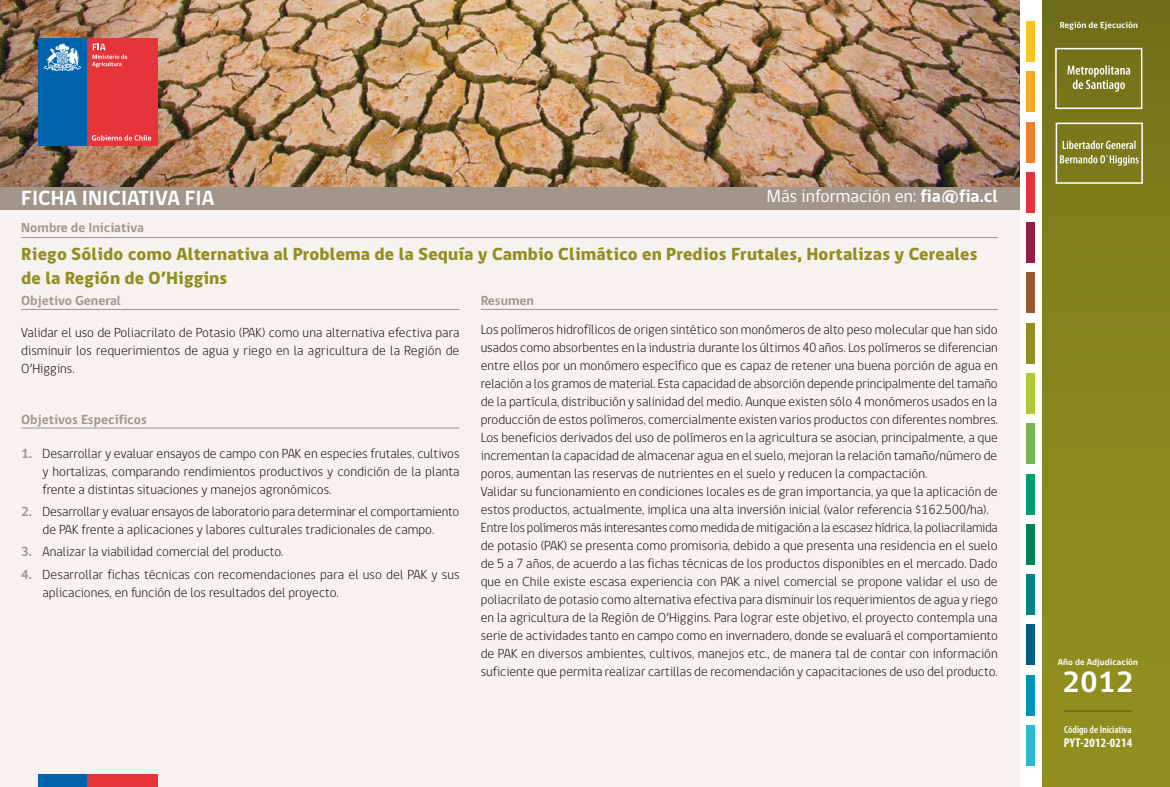
<style>
.page{position:relative;width:1170px;height:787px;background:#fff}
.page>*{position:absolute;margin:0;border:0;box-sizing:border-box;transform-origin:0 0}
.t1{font:700 30px "gob CL";color:#fff}
.t2{font:700 21px "gob CL";letter-spacing:.005em;color:#fff}
.t3{font:800 18px/24px "gob CL";letter-spacing:.01em;color:#908f20}
.t4{font:18px "gob CL";letter-spacing:.005em;color:#fff}
.t5{font:300 13.5px/18px "gob CL";color:#000;text-align:justify}
.t6{font:700 13.5px "gob CL";letter-spacing:.005em;color:#a19689}
.t7{font:700 condensed 12.75px "Myriad Pro";letter-spacing:.015em;color:#fff}
.t8{font:600 condensed 10.5px "Myriad Pro";color:#fff}
.t9{font:700 9px "gob CL";letter-spacing:.005em;color:#fff}
.s1{font-weight:700}
.s2{font-weight:700;color:#a19689}
</style>
<div class="page">
<div style="left:0;top:0;width:1019px;height:787px;background:#f5f2f0"></div>
<div style="left:0;top:184px;width:1019px;height:25px;background:#a19689"></div>
<div style="left:1026px;top:273px;width:8px;height:40px;background:#985831"></div>
<div style="left:1026px;top:725px;width:8px;height:40px;background:#2db8d2"></div>
<div style="left:1026px;top:474px;width:8px;height:40px;background:#009d6c"></div>
<div style="left:1026px;top:222px;width:8px;height:41px;background:#951f44"></div>
<div style="left:1026px;top:675px;width:8px;height:40px;background:#0093b4"></div>
<div style="left:1026px;top:423px;width:8px;height:41px;background:#77b756"></div>
<div style="left:1026px;top:172px;width:8px;height:40px;background:#e53440"></div>
<div style="left:1026px;top:624px;width:8px;height:41px;background:#005d86"></div>
<div style="left:1026px;top:373px;width:8px;height:41px;background:#b0ca34"></div>
<div style="left:1026px;top:122px;width:8px;height:40px;background:#ee8132"></div>
<div style="left:1026px;top:574px;width:8px;height:41px;background:#008183"></div>
<div style="left:1026px;top:323px;width:8px;height:40px;background:#908f20"></div>
<div style="left:1026px;top:72px;width:8px;height:40px;background:#f6a924"></div>
<div style="left:1026px;top:524px;width:8px;height:40px;background:#008255"></div>
<div style="left:1026px;top:21px;width:8px;height:41px;background:#fcc51d"></div>
<div style="left:38px;top:774px;width:49px;height:13px;background:#0064ad"></div>
<div style="left:87px;top:774px;width:70px;height:13px;background:#e5343a"></div>
<img style="left:0;top:0;width:1019px;height:186px">
<div style="left:38px;top:38px;width:49px;height:108px;background:#0064ad"></div>
<div style="left:87px;top:38px;width:70px;height:108px;background:#e5343a"></div>
<svg style="left:44px;top:43px;width:37px;height:28px"></svg>
<svg style="left:92px;top:44px;width:35px;height:23px"></svg>
<svg style="left:92px;top:135px;width:59px;height:6px"></svg>
<div style="left:1042px;top:0;width:127px;height:787px;background:linear-gradient(to bottom,#75751c,#949320)"></div>
<hr style="left:21px;top:237px;width:976px;height:1px;background:#a19689">
<hr style="left:21px;top:309px;width:438px;height:1px;background:#a19689">
<hr style="left:21px;top:427px;width:438px;height:1px;background:#a19689">
<hr style="left:480px;top:309px;width:517px;height:1px;background:#a19689">
<hr style="left:1063px;top:710px;width:68px;height:1px;background:#9c9e9f">
<svg style="left:1060px;top:22px;width:77px;height:8px"></svg>
<div style="left:1055px;top:48px;width:87px;height:61px;border:2px solid #fff"></div>
<svg style="left:1067px;top:65px;width:63px;height:27px;background:#979754"></svg>
<div style="left:1055px;top:123px;width:87px;height:61px;border:2px solid #fff"></div>
<svg style="left:1059px;top:155px;width:79px;height:11px"></svg>
<svg style="left:1062px;top:141px;width:73px;height:8px"></svg>
<h3 class="t4" style="left:766px;top:184px;width:233px">Más información en: <span class="s1">fia@fia.cl</span></h3>
<h2 class="t2" style="left:21px;top:183px;width:195px">FICHA INICIATIVA FIA</h2>
<p class="t6" style="left:21px;top:219px;width:124px">Nombre de Iniciativa</p>
<h3 class="t3" style="left:21px;top:242px;width:957px">Riego Sólido como Alternativa al Problema de la Sequía y Cambio Climático en Predios Frutales, Hortalizas y Cereales de la Región de O’Higgins</h3>
<p class="t5" style="left:21px;top:324px;width:439px">Validar el uso de Poliacrilato de Potasio (PAK) como una alternativa efectiva para disminuir los requerimientos de agua y riego en la agricultura de la Región de O’Higgins.</p>
<p class="t6" style="left:21px;top:291px;width:101px">Objetivo General</p>
<p class="t6" style="left:480px;top:291px;width:55px">Resumen</p>
<p class="t5" style="left:480px;top:321px;width:518px;text-align:left">Los polímeros hidrofílicos de origen sintético son monómeros de alto peso molecular que han sido usados como absorbentes en la industria durante los últimos 40 años. Los polímeros se diferencian entre ellos por un monómero específico que es capaz de retener una buena porción de agua en relación a los gramos de material. Esta capacidad de absorción depende principalmente del tamaño de la partícula, distribución y salinidad del medio. Aunque existen sólo 4 monómeros usados en la producción de estos polímeros, comercialmente existen varios productos con diferentes nombres.<br>Los beneficios derivados del uso de polímeros en la agricultura se asocian, principalmente, a que incrementan la capacidad de almacenar agua en el suelo, mejoran la relación tamaño/número de poros, aumentan las reservas de nutrientes en el suelo y reducen la compactación.<br>Validar su funcionamiento en condiciones locales es de gran importancia, ya que la aplicación de estos productos, actualmente, implica una alta inversión inicial (valor referencia $162.500/ha).<br>Entre los polímeros más interesantes como medida de mitigación a la escasez hídrica, la poliacrilamida de potasio (PAK) se presenta como promisoria, debido a que presenta una residencia en el suelo de 5 a 7 años, de acuerdo a las fichas técnicas de los productos disponibles en el mercado. Dado que en Chile existe escasa experiencia con PAK a nivel comercial se propone validar el uso de poliacrilato de potasio como alternativa efectiva para disminuir los requerimientos de agua y riego en la agricultura de la Región de O’Higgins. Para lograr este objetivo, el proyecto contempla una serie de actividades tanto en campo como en invernadero, donde se evaluará el comportamiento de PAK en diversos ambientes, cultivos, manejos etc., de manera tal de contar con información suficiente que permita realizar cartillas de recomendación y capacitaciones de uso del producto.</p>
<p class="t6" style="left:21px;top:410px;width:127px">Objetivos Específicos</p>
<p class="t5" style="left:43px;top:444px;width:418px;text-indent:-21px"><span class="s2">1.</span> Desarrollar y evaluar ensayos de campo con PAK en especies frutales, cultivos y hortalizas, comparando rendimientos productivos y condición de la planta frente a distintas situaciones y manejos agronómicos.</p>
<p class="t5" style="left:21px;top:503px;width:439px;text-align:center"><span class="s2">2.</span> Desarrollar y evaluar ensayos de laboratorio para determinar el comportamiento de PAK frente a aplicaciones y labores culturales tradicionales de campo.</p>
<p class="t5" style="left:21px;top:543px;width:263px"><span class="s2">3.</span> Analizar la viabilidad comercial del producto.</p>
<p class="t5" style="left:43px;top:565px;width:418px;text-indent:-21px"><span class="s2">4.</span> Desarrollar fichas técnicas con recomendaciones para el uso del PAK y sus aplicaciones, en función de los resultados del proyecto.</p>
<p class="t9" style="left:1057px;top:655px;width:82px">Año de Adjudicación</p>
<h1 class="t1" style="left:1062px;top:661px;width:72px">2012</h1>
<p class="t8" style="left:1064px;top:724px;width:69px">Código de Iniciativa</p>
<p class="t7" style="left:1063px;top:735px;width:70px">PYT-2012-0214</p>
</div>
